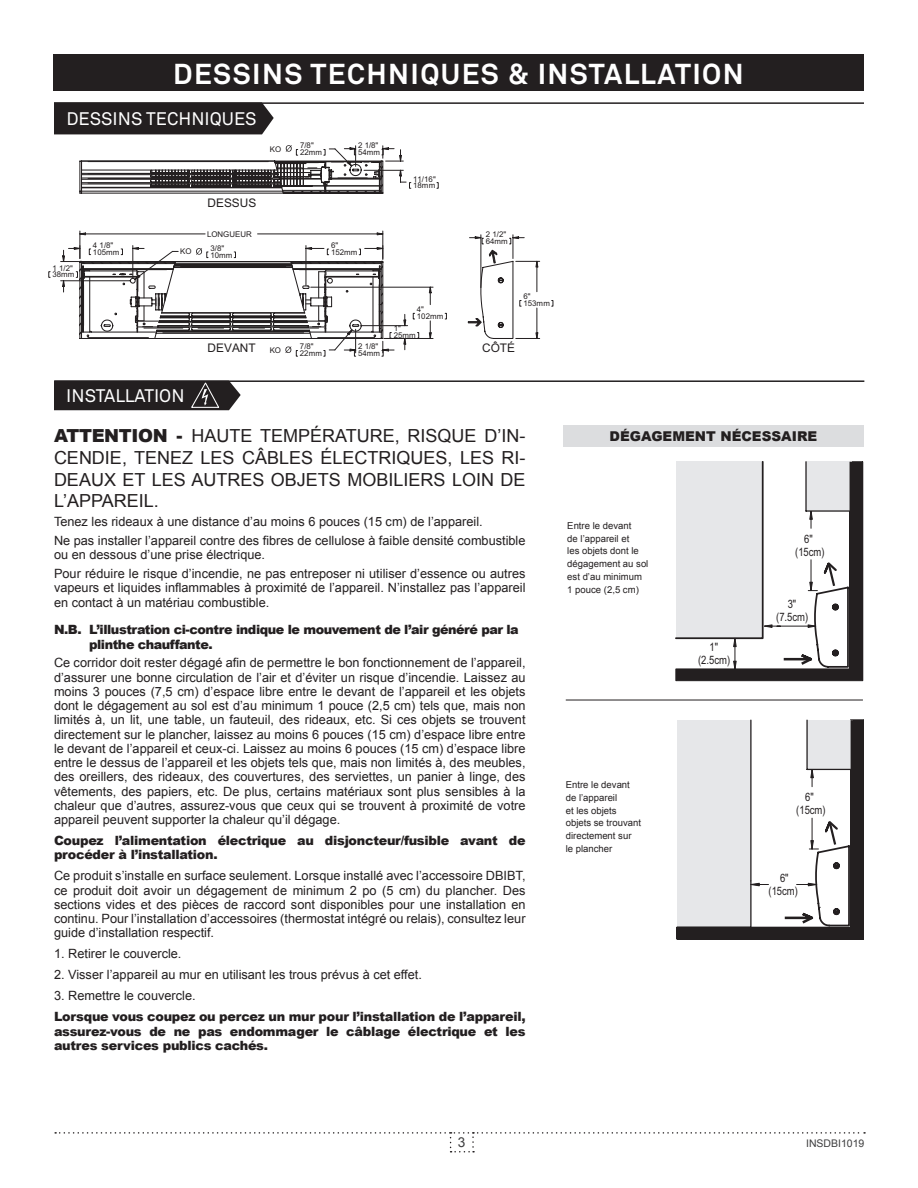
<style>
.page{position:relative;width:918px;height:1188px;background:#fff}
.page>*{position:absolute;margin:0;border:0;box-sizing:border-box;transform-origin:0 0}
.t1{font:700 28.5px "Akkurat";letter-spacing:.05em;color:#fff}
.t2{font:18px/21.6px "Arial";color:#231f20;text-align:justify}
.t3{font:18px "Akkurat";color:#fff}
.t4{font:13.65px "Arial";color:#3e3e3f}
.t5{font:900 13.5px "Arial";color:#231f20}
.t6{font:12.75px/14.2px "Arial";color:#231f20}
.t7{font:900 12.75px/14.2px "Arial";letter-spacing:-.02em;color:#231f20}
.t8{font:11.85px "Arial";color:#231f20}
.t9{font:11.55px/13px "Arial Narrow";color:#231f20;text-align:center}
.t10{font:10.5px "Arial";color:#3e3e3f}
.t11{font:9.6px/12.8px "Arial";color:#231f20}
.t12{font:7.95px/6.8px "Arial";letter-spacing:.005em;color:#231f20}
.s1{font-weight:900}
</style>
<div class="page">
<svg style="left:55px;top:1132px;width:810px;height:21px"></svg>
<hr style="left:54px;top:102px;width:810px;height:2px;background:#231f20">
<div style="left:54px;top:102px;width:220px;height:32px;background:#231f20"></div>
<svg style="left:468px;top:235px;width:72px;height:104px"></svg>
<hr style="left:384px;top:338px;width:49px;height:1px;background:#231f20">
<hr style="left:311px;top:287px;width:122px;height:1px;background:#231f20">
<svg style="left:429px;top:321px;width:3px;height:17px"></svg>
<svg style="left:429px;top:286px;width:3px;height:19px"></svg>
<svg style="left:445px;top:313px;width:2px;height:6px"></svg>
<svg style="left:79px;top:145px;width:332px;height:49px"></svg>
<svg style="left:61px;top:231px;width:358px;height:125px"></svg>
<hr style="left:54px;top:380px;width:810px;height:2px;background:#231f20">
<svg style="left:54px;top:382px;width:187px;height:28px"></svg>
<div style="left:53px;top:54px;width:810px;height:37px;background:#231f20"></div>
<div style="left:563px;top:425px;width:301px;height:22px;background:#dcdddf"></div>
<svg style="left:675px;top:461px;width:188px;height:220px"></svg>
<hr style="left:566px;top:700px;width:297px;height:1px;background:#231f20">
<svg style="left:676px;top:719px;width:188px;height:220px"></svg>
<h1 class="t1" style="left:173px;top:56px;width:572px">DESSINS TECHNIQUES &amp; INSTALLATION</h1>
<h2 class="t3" style="left:66px;top:107px;width:192px">DESSINS TECHNIQUES</h2>
<p class="t12" style="left:270px;top:146px;width:13px">KO</p>
<p class="t12" style="left:52px;top:264px;width:24px">1 1/2"<br>38mm</p>
<p class="t12" style="left:93px;top:242px;width:28px">4 1/8"<br>105mm</p>
<p class="t12" style="left:180px;top:248px;width:13px">KO</p>
<p class="t8" style="left:208px;top:195px;width:50px">DESSUS</p>
<p class="t12" style="left:207px;top:231px;width:46px">LONGUEUR</p>
<p class="t12" style="left:210px;top:245px;width:24px">3/8"<br>10mm</p>
<p class="t8" style="left:208px;top:340px;width:50px">DEVANT</p>
<p class="t12" style="left:270px;top:347px;width:13px">KO</p>
<p class="t12" style="left:300px;top:142px;width:24px">7/8"<br>22mm</p>
<p class="t12" style="left:358px;top:142px;width:24px">2 1/8"<br>54mm</p>
<p class="t12" style="left:413px;top:175px;width:24px">11/16"<br>18mm</p>
<p class="t12" style="left:331px;top:242px;width:28px">6"<br>152mm</p>
<p class="t12" style="left:300px;top:343px;width:24px">7/8"<br>22mm</p>
<p class="t12" style="left:358px;top:343px;width:24px">2 1/8"<br>54mm</p>
<p class="t12" style="left:417px;top:306px;width:28px">4"<br>102mm</p>
<p class="t12" style="left:394px;top:325px;width:24px">1"<br>25mm</p>
<p class="t12" style="left:486px;top:231px;width:24px">2 1/2"<br>64mm</p>
<p class="t12" style="left:523px;top:293px;width:28px">6"<br>153mm</p>
<p class="t8" style="left:482px;top:340px;width:34px">CÔTÉ</p>
<h2 class="t3" style="left:66px;top:384px;width:120px">INSTALLATION</h2>
<h2 class="t2" style="left:54px;top:426px;width:473px"><span class="s1">ATTENTION -</span> HAUTE TEMPÉRATURE, RISQUE D’IN-CENDIE, TENEZ LES CÂBLES ÉLECTRIQUES, LES RI-DEAUX ET LES AUTRES OBJETS MOBILIERS LOIN DE L’APPAREIL.</h2>
<p class="t6" style="left:54px;top:512px;width:473px;line-height:18.9px">Tenez les rideaux à une distance d’au moins 6 pouces (15 cm) de l’appareil.<br>Ne pas installer l’appareil contre des fibres de cellulose à faible densité combustible</p>
<p class="t6" style="left:54px;top:545px;width:473px;line-height:18.9px">ou en dessous d’une prise électrique.<br>Pour réduire le risque d’incendie, ne pas entreposer ni utiliser d’essence ou autres</p>
<p class="t6" style="left:54px;top:581px;width:473px">vapeurs et liquides inflammables à proximité de l’appareil. N’installez pas l’appareil en contact à un matériau combustible.</p>
<p class="t7" style="left:89px;top:622px;width:431px;text-indent:-35px">N.B. L’illustration ci-contre indique le mouvement de l’air généré par la plinthe chauffante.</p>
<p class="t6" style="left:54px;top:656px;width:473px;text-align:justify">Ce corridor doit rester dégagé afin de permettre le bon fonctionnement de l’appareil, d’assurer une bonne circulation de l’air et d’éviter un risque d’incendie. Laissez au moins 3 pouces (7,5 cm) d’espace libre entre le devant de l’appareil et les objets dont le dégagement au sol est d’au minimum 1 pouce (2,5 cm) tels que, mais non limités à, un lit, une table, un fauteuil, des rideaux, etc. Si ces objets se trouvent directement sur le plancher, laissez au moins 6 pouces (15 cm) d’espace libre entre le devant de l’appareil et ceux-ci. Laissez au moins 6 pouces (15 cm) d’espace libre entre le dessus de l’appareil et les objets tels que, mais non limités à, des meubles, des oreillers, des rideaux, des couvertures, des serviettes, un panier à linge, des vêtements, des papiers, etc. De plus, certains matériaux sont plus sensibles à la chaleur que d’autres, assurez-vous que ceux qui se trouvent à proximité de votre appareil peuvent supporter la chaleur qu’il dégage.</p>
<p class="t7" style="left:54px;top:833px;width:473px">Coupez l’alimentation électrique au disjoncteur/fusible avant de procéder à l’installation.</p>
<p class="t6" style="left:54px;top:869px;width:473px;text-align:justify">Ce produit s’installe en surface seulement. Lorsque installé avec l’accessoire DBIBT, ce produit doit avoir un dégagement de minimum 2 po (5 cm) du plancher. Des sections vides et des pièces de raccord sont disponibles pour une installation en continu. Pour l’installation d’accessoires (thermostat intégré ou relais), consultez leur guide d’installation respectif.</p>
<p class="t6" style="left:54px;top:947px;width:129px">1. Retirer le couvercle.</p>
<p class="t6" style="left:54px;top:968px;width:370px">2. Visser l’appareil au mur en utilisant les trous prévus à cet effet.</p>
<p class="t6" style="left:54px;top:989px;width:143px">3. Remettre le couvercle.</p>
<p class="t7" style="left:54px;top:1009px;width:473px;text-align:justify">Lorsque vous coupez ou percez un mur pour l’installation de l’appareil, assurez-vous de ne pas endommager le câblage électrique et les autres services publics cachés.</p>
<p class="t5" style="left:610px;top:426px;width:209px">DÉGAGEMENT NÉCESSAIRE</p>
<p class="t11" style="left:567px;top:519px;width:83px">Entre le devant<br>de l’appareil et<br>les objets dont le dégagement au sol est d’au minimum<br>1 pouce (2,5 cm)</p>
<p class="t11" style="left:566px;top:779px;width:77px">Entre le devant de l’appareil<br>et les objets objets se trouvant directement sur le plancher</p>
<p class="t9" style="left:698px;top:640px;width:34px">1" (2.5cm)</p>
<p class="t9" style="left:795px;top:532px;width:31px">6" (15cm)</p>
<p class="t9" style="left:776px;top:597px;width:34px">3" (7.5cm)</p>
<p class="t9" style="left:796px;top:790px;width:31px">6" (15cm)</p>
<p class="t9" style="left:769px;top:871px;width:31px">6" (15cm)</p>
<p class="t4" style="left:458px;top:1133px;width:9px">3</p>
<p class="t10" style="left:806px;top:1136px;width:60px">INSDBI1019</p>
</div>
